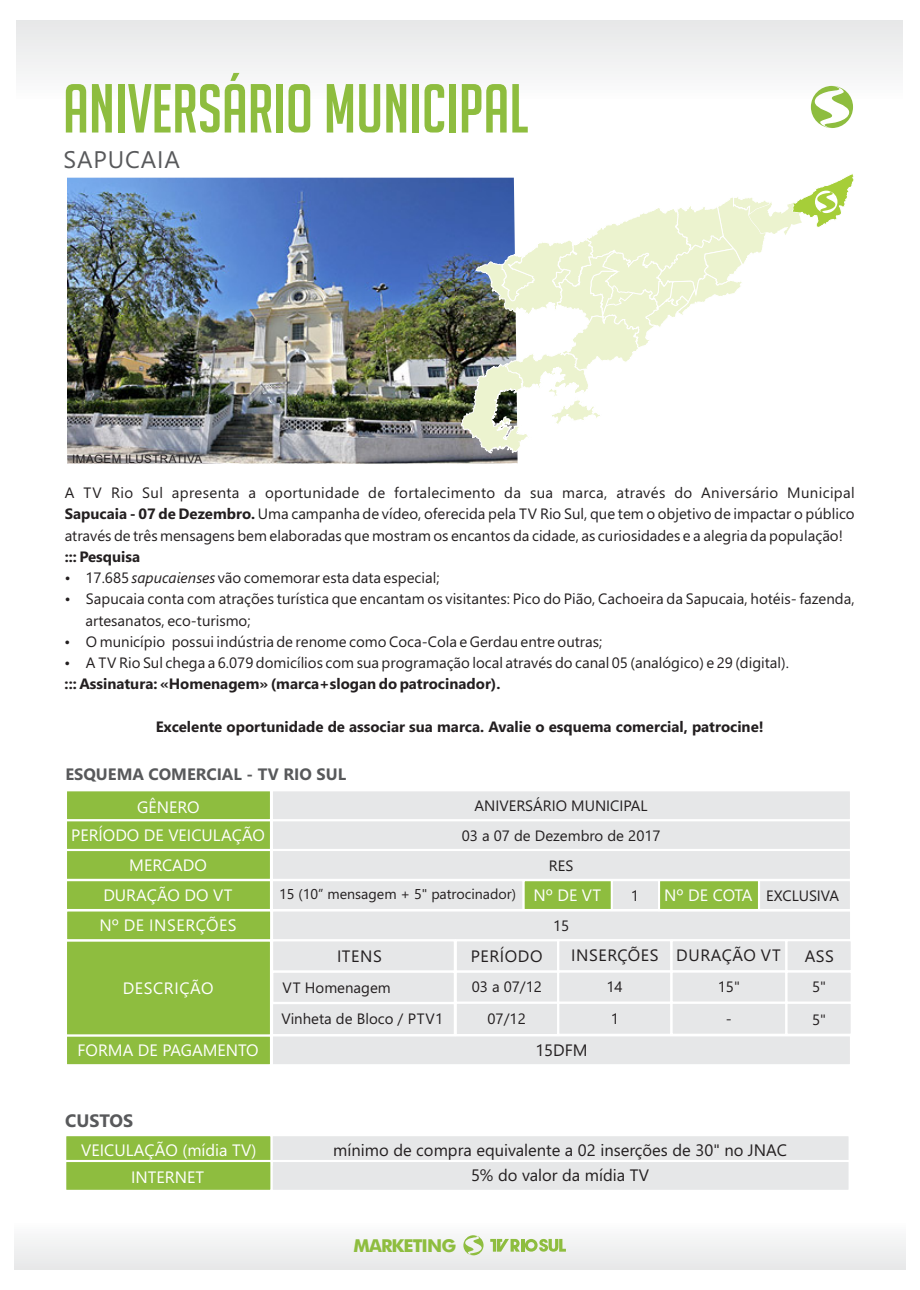
<style>
.page{position:relative;width:920px;height:1290px;background:#fff}
.page>*{position:absolute;margin:0;border:0;box-sizing:border-box;transform-origin:0 0}
.t1{font:67.5px "Big Noodle Titling";color:#8ebd3f}
.t2{font:24px "Segoe UI";letter-spacing:.035em;color:#58595b}
.t3{font:700 18px "Segoe UI";color:#58595b}
.t4{font:700 17.85px "Futura BT";letter-spacing:-.05em;color:#8ebd3f}
.t5{font:16.5px "Segoe UI";color:#231f20}
.t6{font:16.5px/28.2px "Segoe UI";color:#fff;text-align:center}
.t7{font:700 16.5px "Segoe UI";color:#58595b}
.t8{font:16.5px "Segoe UI";letter-spacing:.035em;color:#231f20}
.t9{font:16.5px "Segoe UI";letter-spacing:.035em;color:#fff}
.t10{font:15px/21.3px "Segoe UI";color:#231f20;text-align:justify}
.t11{font:700 15px "Segoe UI";color:#231f20}
.t12{font:14.25px "Segoe UI";color:#231f20}
.t13{font:11.55px "Arial";letter-spacing:.035em;color:#231f20}
.s1{font-weight:700}
.s2{font-style:italic}
.s3{font-size:16.5px;color:#fff}
.s4{font-size:15px}
</style>
<div class="page">
<img style="left:67px;top:178px;width:451px;height:285px">
<svg style="left:461px;top:173px;width:393px;height:281px"></svg>
<svg style="left:67px;top:791px;width:784px;height:274px;background:#d0ddbc"></svg>
<div style="left:15px;top:1221px;width:890px;height:48px;background:#f2f2f3"></div>
<svg style="left:490px;top:1239px;width:76px;height:13px"></svg>
<svg style="left:463px;top:1235px;width:20px;height:20px"></svg>
<div style="left:16px;top:20px;width:887px;height:81px;background:#f1f1f2"></div>
<svg style="left:811px;top:86px;width:42px;height:42px"></svg>
<svg style="left:66px;top:1136px;width:783px;height:54px;background:#d1ddbf"></svg>
<h1 class="t1" style="left:63px;top:84px;width:467px">ANIVERSÁRIO MUNICIPAL</h1>
<h2 class="t2" style="left:64px;top:150px;width:118px">SAPUCAIA</h2>
<p class="t13" style="left:72px;top:454px;width:131px">IMAGEM ILUSTRATIVA</p>
<p class="t10" style="left:65px;top:484px;width:791px">A TV Rio Sul apresenta a oportunidade de fortalecimento da sua marca, através do Aniversário Municipal <span class="s1">Sapucaia - 07 de Dezembro.</span> Uma campanha de vídeo, oferecida pela TV Rio Sul, que tem o objetivo de impactar o público através de três mensagens bem elaboradas que mostram os encantos da cidade, as curiosidades e a alegria da população!</p>
<p class="t10" style="left:85px;top:547px;width:771px;text-align:left;text-indent:-21px"><span class="s1">::: Pesquisa<br></span>17.685 <span class="s2">sapucaienses</span> vão comemorar esta data especial;<br>Sapucaia conta com atrações turística que encantam os visitantes: Pico do Pião, Cachoeira da Sapucaia, hotéis- fazenda, artesanatos, eco-turismo;<br>O município possui indústria de renome como Coca-Cola e Gerdau entre outras;<br>A TV Rio Sul chega a 6.079 domicílios com sua programação local através do canal 05 (analógico) e 29 (digital).</p>
<p class="t11" style="left:65px;top:678px;width:437px">::: Assinatura: «Homenagem» (marca+slogan do patrocinador).</p>
<p class="t11" style="left:156px;top:721px;width:610px">Excelente oportunidade de associar sua marca. Avalie o esquema comercial, patrocine!</p>
<p class="t7" style="left:65px;top:768px;width:282px">ESQUEMA COMERCIAL - TV RIO SUL</p>
<p class="t6" style="left:71px;top:794px;width:195px">GÊNERO<br>PERÍODO DE VEICULAÇÃO</p>
<p class="t6" style="left:129px;top:852px;width:79px">MERCADO</p>
<p class="t10" style="left:474px;top:796px;width:175px">ANIVERSÁRIO MUNICIPAL</p>
<p class="t10" style="left:462px;top:826px;width:200px">03 a 07 de Dezembro de 2017</p>
<p class="t10" style="left:549px;top:856px;width:26px">RES</p>
<p class="t6" style="left:103px;top:882px;width:130px">DURAÇÃO DO VT</p>
<p class="t12" style="left:279px;top:888px;width:323px">15 (10” mensagem + 5" patrocinador) <span class="s3">Nº DE VT</span></p>
<p class="t10" style="left:631px;top:886px;width:10px">1</p>
<p class="t5" style="left:762px;top:889px;width:82px">EX<span class="s4">EX</span>CL<span class="s4">CL</span>USIV<span class="s4">IVA</span>A</p>
<p class="t6" style="left:664px;top:882px;width:90px">Nº DE COTA</p>
<p class="t9" style="left:99px;top:919px;width:139px">Nº DE INSERÇÕES</p>
<p class="t10" style="left:553px;top:917px;width:18px">15</p>
<p class="t9" style="left:123px;top:981px;width:92px">DESCRIÇÃO</p>
<p class="t5" style="left:337px;top:950px;width:46px">ITENS</p>
<p class="t8" style="left:571px;top:949px;width:211px">INSERÇÕES DURAÇÃO VT</p>
<p class="t8" style="left:471px;top:950px;width:73px">PERÍODO</p>
<p class="t5" style="left:805px;top:949px;width:31px">ASS</p>
<p class="t10" style="left:812px;top:977px;width:15px">5"</p>
<p class="t10" style="left:283px;top:978px;width:110px">VT Homenagem</p>
<p class="t10" style="left:472px;top:977px;width:72px">03 a 07/12</p>
<p class="t10" style="left:606px;top:978px;width:18px">14</p>
<p class="t10" style="left:718px;top:972px;width:24px;line-height:31.8px;text-align:center">15" -</p>
<p class="t10" style="left:611px;top:1009px;width:10px">1</p>
<p class="t10" style="left:281px;top:1010px;width:163px">Vinheta de Bloco / PTV1</p>
<p class="t10" style="left:488px;top:1010px;width:40px">07/12</p>
<p class="t10" style="left:812px;top:1011px;width:15px">5"</p>
<p class="t6" style="left:78px;top:1038px;width:182px">FORMA DE PAGAMENTO</p>
<p class="t5" style="left:535px;top:1044px;width:54px">15DFM</p>
<p class="t3" style="left:65px;top:1114px;width:69px">CUSTOS</p>
<p class="t6" style="left:81px;top:1137px;width:177px">VEICULAÇÃO (mídia TV)</p>
<p class="t5" style="left:333px;top:1143px;width:455px">mínimo de compra equivalente a 02 inserções de 30" no JNAC</p>
<p class="t6" style="left:131px;top:1165px;width:74px">INTERNET</p>
<p class="t5" style="left:471px;top:1169px;width:180px">5% do valor da mídia TV</p>
<p class="t4" style="left:354px;top:1238px;width:104px">MARKETING</p>
</div>
